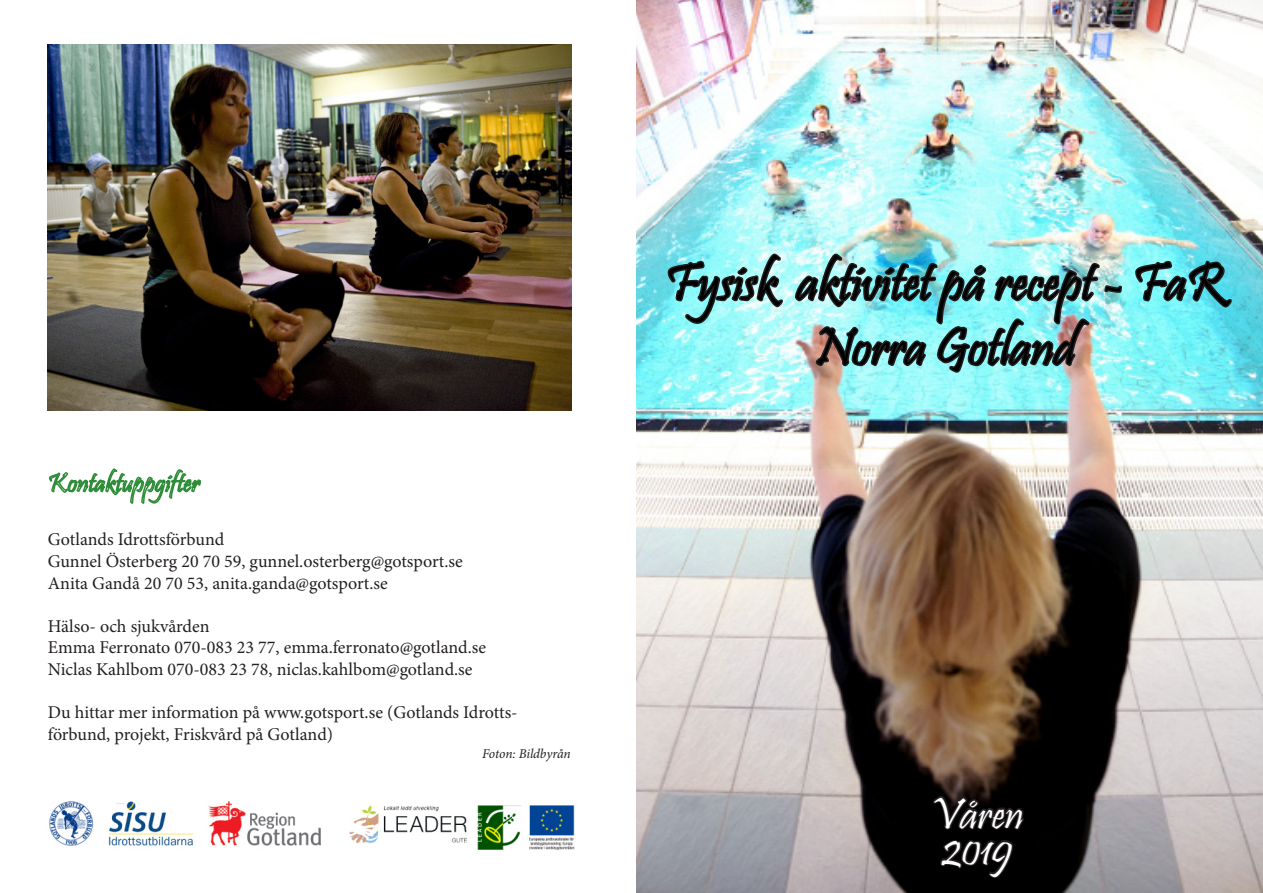
<style>
.page{position:relative;width:1263px;height:893px;background:#fff}
.page>*{position:absolute;margin:0;border:0;box-sizing:border-box;transform-origin:0 0}
.t1{font:54px "Pristina";color:#000}
.t2{font:45px "Pristina";color:#fff}
.t3{font:18px/21.6px "Minion Pro";color:#231f20}
.t4{font:italic 13.5px "Minion Pro";letter-spacing:-.015em;color:#231f20}
</style>
<div class="page">
<img style="left:637px;top:0;width:626px;height:893px">
<svg style="left:666px;top:252px;width:118px;height:125px"></svg>
<svg style="left:1134px;top:258px;width:99px;height:88px"></svg>
<img style="left:793px;top:252px;width:331px;height:159px">
<img style="left:49px;top:801px;width:526px;height:49px">
<svg style="left:48px;top:468px;width:153px;height:36px"></svg>
<img style="left:48px;top:45px;width:524px;height:366px">
<svg style="left:930px;top:750px;width:95px;height:130px"></svg>
<p class="t3" style="left:48px;top:529px;width:178px">Gotlands Idrottsförbund</p>
<p class="t3" style="left:48px;top:551px;width:417px">Gunnel Österberg 20 70 59, gunnel.osterberg@gotsport.se</p>
<p class="t3" style="left:48px;top:572px;width:341px">Anita Gandå 20 70 53, anita.ganda@gotsport.se</p>
<p class="t3" style="left:48px;top:615px;width:163px">Hälso- och sjukvården</p>
<p class="t3" style="left:48px;top:637px;width:440px">Emma Ferronato 070-083 23 77, emma.ferronato@gotland.se<br>Niclas Kahlbom 070-083 23 78, niclas.kahlbom@gotland.se</p>
<p class="t3" style="left:48px;top:702px;width:471px">Du hittar mer information på www.gotsport.se (Gotlands Idrotts-</p>
<p class="t3" style="left:48px;top:723px;width:287px">förbund, projekt, Friskvård på Gotland)</p>
<p class="t4" style="left:482px;top:745px;width:90px">Foton: Bildbyrån</p>
<p class="t1" style="left:666px;top:252px;width:560px">Fysisk aktivitet på recept - FaR</p>
<p class="t1" style="left:815px;top:317px;width:262px">Norra Gotland</p>
<p class="t2" style="left:930px;top:789px;width:95px">Våren</p>
<p class="t2" style="left:942px;top:825px;width:72px">2019</p>
</div>
